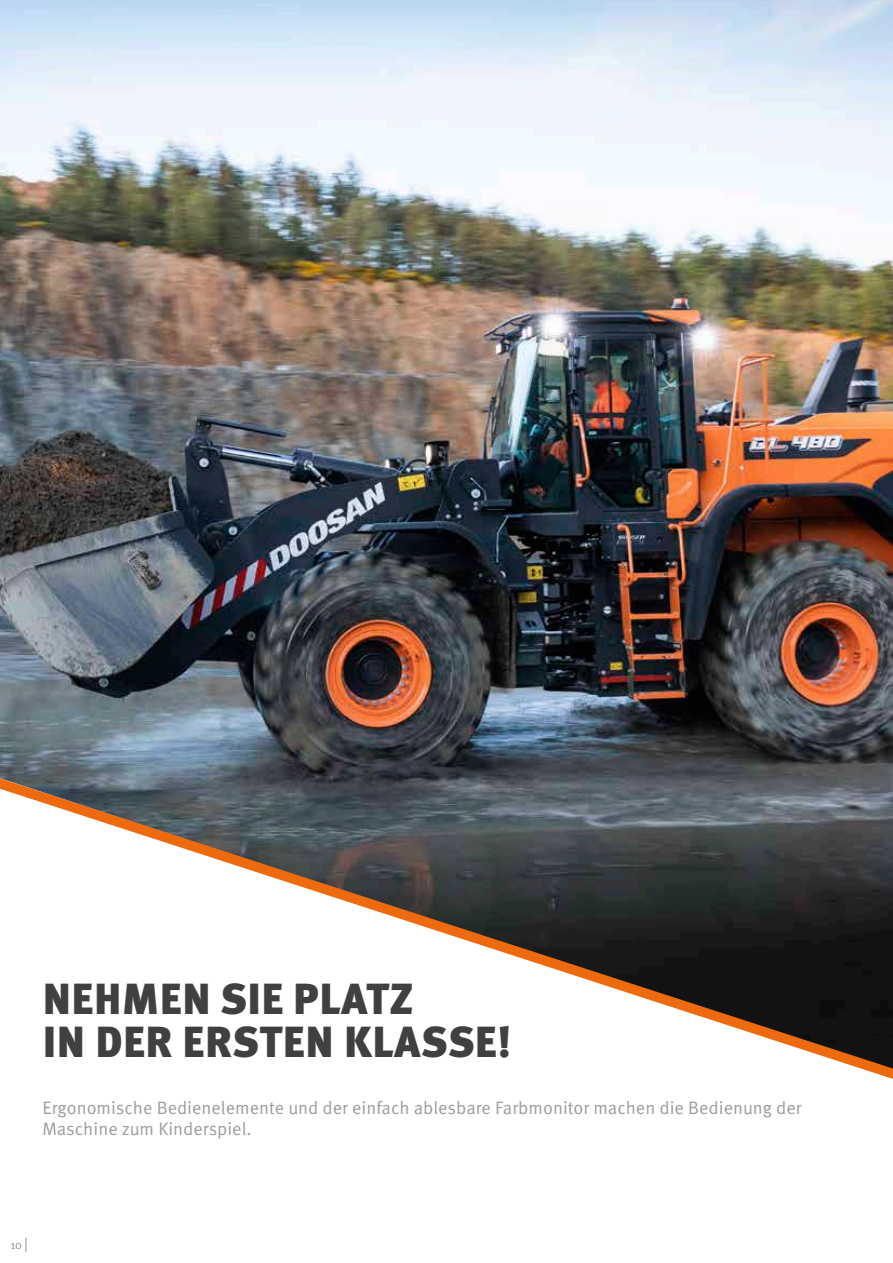
<style>
.page{position:relative;width:893px;height:1263px;background:#fff}
.page>*{position:absolute;margin:0;border:0;box-sizing:border-box;transform-origin:0 0}
.t1{font:900 43.5px/43.5px "Meta Pro";letter-spacing:.01em;color:#423f41}
.t2{font:18px/21.6px "Meta Pro Norm";color:#9c9c9c}
.t3{font:12px "Meta Pro Norm";color:#979296}
.s1{font-size:15px}
</style>
<div class="page">
<img style="left:0;top:0;width:893px;height:778px">
<svg style="left:0;top:778px;width:893px;height:301px"></svg>
<h1 class="t1" style="left:43px;top:975px;width:470px">NEHMEN SIE PLATZ<br>IN DER ERSTEN KLASSE!</h1>
<p class="t2" style="left:43px;top:1095px;width:761px">Ergonomische Bedienelemente und der einfach ablesbare Farbmonitor machen die Bedienung der<br>Maschine zum Kinderspiel.</p>
<p class="t3" style="left:10px;top:1235px;width:19px">10 <span class="s1">|</span></p>
</div>
